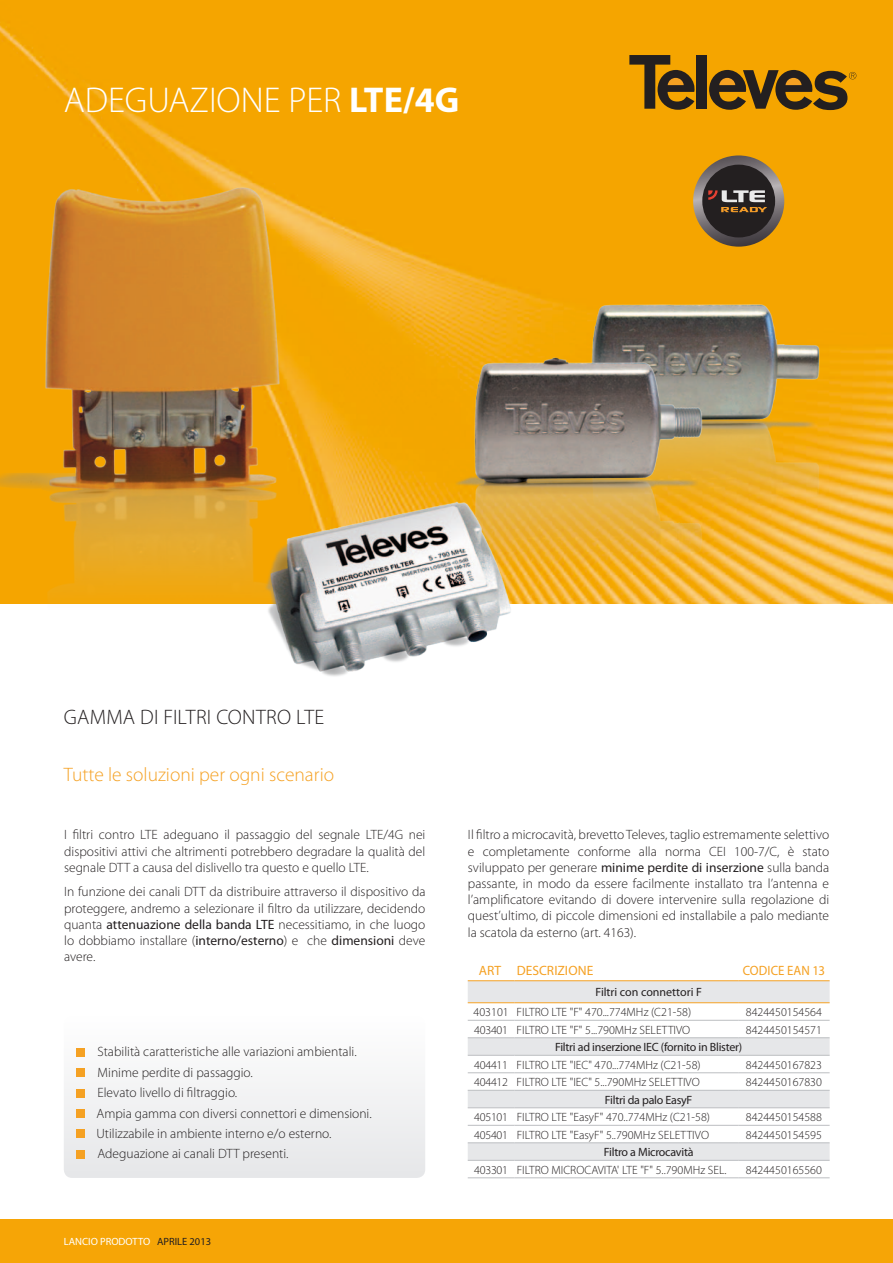
<style>
.page{position:relative;width:893px;height:1263px;background:#fff}
.page>*{position:absolute;margin:0;border:0;box-sizing:border-box;transform-origin:0 0}
.t1{font:300 36px "Myriad Pro";color:#fff}
.t2{font:300 21px "Myriad Pro";letter-spacing:.01em;color:#231f20}
.t3{font:300 19.5px "Myriad Pro";color:#f5a123}
.t4{font:300 13.5px/16.2px "Myriad Pro";color:#231f20;text-align:justify}
.t5{font:13.5px "Myriad Pro";letter-spacing:.005em;color:#f5a123}
.t6{font:13.5px "Myriad Pro";letter-spacing:.005em;color:#f5a123;scale:.95 1}
.t7{font:300 12px "Myriad Pro";color:#231f20}
.t8{font:12px "Myriad Pro";letter-spacing:-.02em;color:#231f20}
.t9{font:12px "Myriad Pro";color:#231f20}
.t10{font:10.5px "Myriad Pro";color:#fff}
.s1{font-weight:700}
.s2{font-weight:400}
.s3{color:#231f20}
.s4{color:#fff}
</style>
<div class="page">
<div style="left:0;top:1219px;width:893px;height:44px;background:#f6a506"></div>
<img style="left:0;top:0;width:893px;height:604px">
<div style="left:697px;top:55px;width:10px;height:53px;background:#231f20"></div>
<svg style="left:629px;top:55px;width:67px;height:55px;background:#906410"></svg>
<svg style="left:709px;top:69px;width:147px;height:41px;background:#825b12"></svg>
<div style="left:64px;top:1016px;width:361px;height:162px;background:#f2f2f3;border-radius:9px"></div>
<div style="left:77px;top:1048px;width:8px;height:8px;background:#f5a123"></div>
<div style="left:77px;top:1068px;width:8px;height:9px;background:#f5a123"></div>
<div style="left:77px;top:1089px;width:8px;height:8px;background:#f5a123"></div>
<div style="left:77px;top:1109px;width:8px;height:8px;background:#f5a123"></div>
<div style="left:77px;top:1130px;width:8px;height:8px;background:#f5a123"></div>
<div style="left:77px;top:1150px;width:8px;height:8px;background:#f5a123"></div>
<svg style="left:468px;top:981px;width:362px;height:179px"></svg>
<svg style="left:468px;top:1003px;width:46px;height:157px"></svg>
<hr style="left:468px;top:1020px;width:46px;height:1px;background:#bcbec1">
<hr style="left:514px;top:1020px;width:224px;height:1px;background:#bcbec1">
<hr style="left:738px;top:1020px;width:92px;height:1px;background:#bcbec1">
<hr style="left:468px;top:1037px;width:46px;height:1px;background:#bcbec1">
<hr style="left:514px;top:1037px;width:224px;height:1px;background:#bcbec1">
<hr style="left:738px;top:1037px;width:92px;height:1px;background:#bcbec1">
<hr style="left:468px;top:1055px;width:46px;height:1px;background:#bcbec1">
<hr style="left:514px;top:1055px;width:224px;height:1px;background:#bcbec1">
<hr style="left:738px;top:1055px;width:92px;height:1px;background:#bcbec1">
<hr style="left:468px;top:1072px;width:46px;height:1px;background:#bcbec1">
<hr style="left:514px;top:1072px;width:224px;height:1px;background:#bcbec1">
<hr style="left:738px;top:1072px;width:92px;height:1px;background:#bcbec1">
<hr style="left:468px;top:1090px;width:46px;height:1px;background:#bcbec1">
<hr style="left:514px;top:1090px;width:224px;height:1px;background:#bcbec1">
<hr style="left:738px;top:1090px;width:92px;height:1px;background:#bcbec1">
<hr style="left:468px;top:1107px;width:46px;height:1px;background:#bcbec1">
<hr style="left:514px;top:1107px;width:224px;height:1px;background:#bcbec1">
<hr style="left:738px;top:1107px;width:92px;height:1px;background:#bcbec1">
<hr style="left:468px;top:1125px;width:46px;height:1px;background:#bcbec1">
<hr style="left:514px;top:1125px;width:224px;height:1px;background:#bcbec1">
<hr style="left:738px;top:1125px;width:92px;height:1px;background:#bcbec1">
<hr style="left:468px;top:1142px;width:46px;height:1px;background:#bcbec1">
<hr style="left:514px;top:1142px;width:224px;height:1px;background:#bcbec1">
<hr style="left:738px;top:1142px;width:92px;height:1px;background:#bcbec1">
<hr style="left:468px;top:1160px;width:46px;height:1px;background:#bcbec1">
<hr style="left:514px;top:1160px;width:224px;height:1px;background:#bcbec1">
<hr style="left:738px;top:1160px;width:92px;height:1px;background:#bcbec1">
<hr style="left:468px;top:1177px;width:46px;height:1px;background:#bcbec1">
<hr style="left:514px;top:1177px;width:224px;height:1px;background:#bcbec1">
<hr style="left:738px;top:1177px;width:92px;height:1px;background:#bcbec1">
<hr style="left:468px;top:980px;width:46px;height:1px;background:#f5a123">
<hr style="left:514px;top:980px;width:224px;height:1px;background:#f5a123">
<hr style="left:738px;top:980px;width:92px;height:1px;background:#f5a123">
<hr style="left:468px;top:1002px;width:46px;height:1px;background:#f5a123">
<hr style="left:514px;top:1002px;width:224px;height:1px;background:#f5a123">
<hr style="left:738px;top:1002px;width:92px;height:1px;background:#f5a123">
<svg style="left:693px;top:155px;width:91px;height:92px;background:#756d6a"></svg>
<div style="left:702px;top:165px;width:73px;height:72px;background:#231f20;border-radius:50%"></div>
<svg style="left:708px;top:190px;width:59px;height:22px"></svg>
<img style="left:0;top:182px;width:349px;height:422px">
<img style="left:572px;top:287px;width:278px;height:220px">
<img style="left:455px;top:345px;width:278px;height:221px">
<img style="left:257px;top:499px;width:279px;height:177px">
<h1 class="t1" style="left:64px;top:78px;width:397px">ADEGUAZION E PER <span class="s1">LTE/4G</span></h1>
<h2 class="t2" style="left:64px;top:704px;width:262px">GAMMA DI filtri contro LTE</h2>
<h3 class="t3" style="left:64px;top:763px;width:272px">Tutte le soluzioni per ogni scenario</h3>
<p class="t4" style="left:64px;top:827px;width:363px">I filtri contro LTE adeguano il passaggio del segnale LTE/4G nei dispositivi attivi che altrimenti potrebbero degradare la qualità del segnale DTT a causa del dislivello tra questo e quello LTE.</p>
<p class="t4" style="left:64px;top:884px;width:363px">In funzione dei canali DTT da distribuire attraverso il dispositivo da proteggere, andremo a selezionare il filtro da utilizzare, decidendo quanta <span class="s2">attenuazione della banda LTE</span> necessitiamo, in che luogo lo dobbiamo installare (<span class="s2">interno/esterno</span>) e che <span class="s2">dimensioni</span> deve avere.</p>
<p class="t4" style="left:96px;top:1041px;width:277px;line-height:20.4px;text-align:left">Stabilità caratteristiche alle variazioni ambientali.<br>Minime perdite di passaggio.<br>Elevato livello di filtraggio.<br>Ampia gamma con diversi connettori e dimensioni.<br>Utilizzabile in ambiente interno e/o esterno.<br>Adeguazione ai canali DTT presenti.</p>
<p class="t10" style="left:64px;top:1235px;width:149px">LANCIO PRODOTTO <span class="s3">APRILE 2013</span></p>
<p class="t4" style="left:468px;top:827px;width:363px">Il filtro a microcavità, brevetto Televes, taglio estremamente selettivo e completamente conforme alla norma CEI 100-7/C, è stato sviluppato per generare <span class="s2">minime perdite di inserzione</span> sulla banda passante, in modo da essere facilmente installato tra l’antenna e l’amplificatore evitando di dovere intervenire sulla regolazione di quest’ultimo, di piccole dimensioni ed installabile a palo mediante la scatola da esterno (art. 4163).</p>
<p class="t5" style="left:479px;top:962px;width:116px">ART<span class="s4">.</span> DESCRIZIONE</p>
<p class="t6" style="left:743px;top:962px;width:88px">CODICE EAN 13</p>
<p class="t9" style="left:595px;top:985px;width:108px">Filtri con connettori F</p>
<p class="t7" style="left:474px;top:1005px;width:219px">403101 FILTRO LTE "F" 470...774MHz (C21-58)</p>
<p class="t7" style="left:746px;top:1005px;width:78px">8424450154564</p>
<p class="t7" style="left:474px;top:1022px;width:217px">403401 FILTRO LTE "F" 5...790MHz SELETTIVO</p>
<p class="t7" style="left:746px;top:1022px;width:78px">8424450154571</p>
<p class="t8" style="left:555px;top:1039px;width:189px">Filtri ad inserzione IEC (fornito in Blister)</p>
<p class="t7" style="left:474px;top:1057px;width:228px">404411 FILTRO LTE "IEC" 470...774MHz (C21-58)</p>
<p class="t7" style="left:746px;top:1057px;width:78px">8424450167823</p>
<p class="t7" style="left:474px;top:1075px;width:226px">404412 FILTRO LTE "IEC" 5...790MHz SELETTIVO</p>
<p class="t7" style="left:746px;top:1075px;width:78px">8424450167830</p>
<p class="t8" style="left:605px;top:1092px;width:89px">Filtri da palo EasyF</p>
<p class="t7" style="left:474px;top:1110px;width:237px">405101 FILTRO LTE "EasyF" 470..774MHz (C21-58)</p>
<p class="t7" style="left:746px;top:1110px;width:78px">8424450154588</p>
<p class="t7" style="left:474px;top:1127px;width:235px">405401 FILTRO LTE "EasyF" 5..790MHz SELETTIVO</p>
<p class="t7" style="left:746px;top:1127px;width:78px">8424450154595</p>
<p class="t8" style="left:604px;top:1145px;width:91px">Filtro a Microcavità</p>
<p class="t7" style="left:474px;top:1162px;width:254px">403301 FILTRO MICROCAVITA' LTE "F" 5..790MHz SEL.</p>
<p class="t7" style="left:746px;top:1162px;width:78px">8424450165560</p>
</div>
